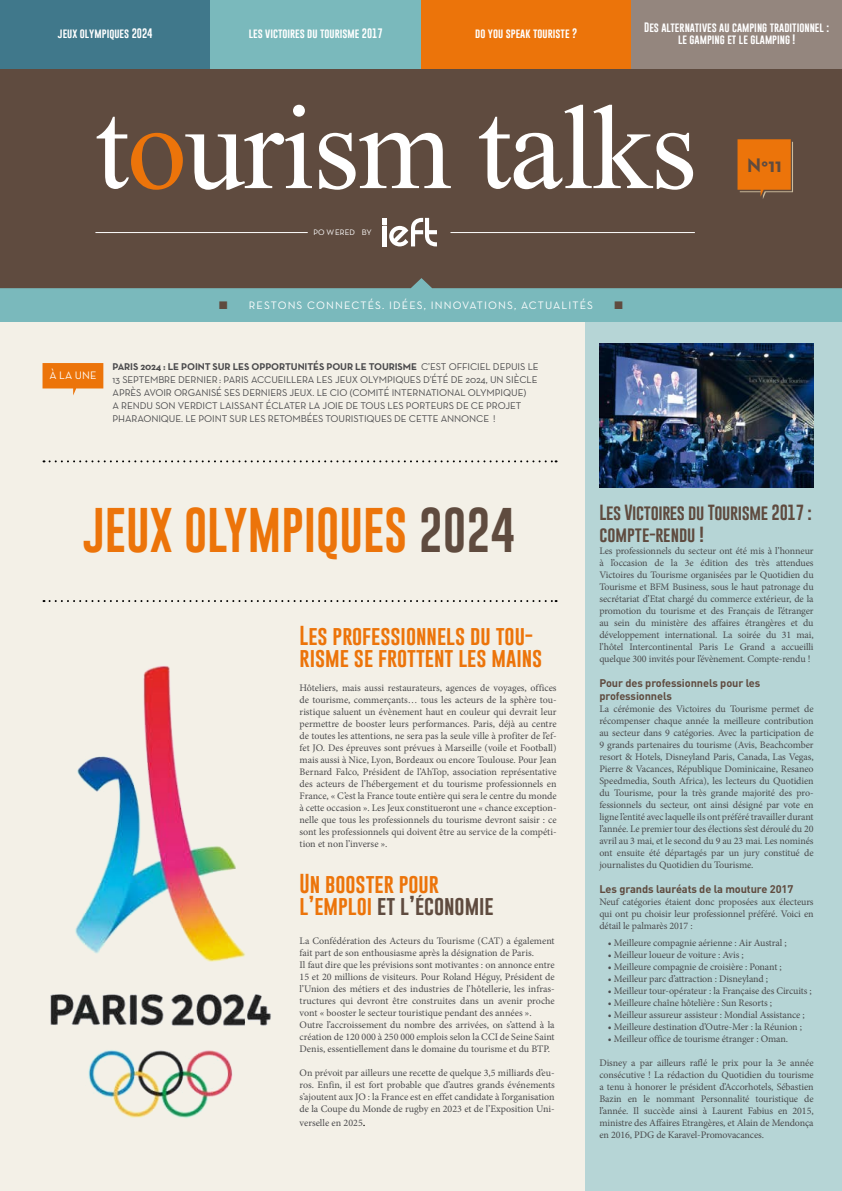
<style>
.page{position:relative;width:842px;height:1191px;background:#f3f0e7}
.page>*{position:absolute;margin:0;border:0;box-sizing:border-box;transform-origin:0 0}
.t1{font:120px "Times New Roman";letter-spacing:-.015em;color:#fff}
.t2{font:46px "Gobold";color:#ec740a}
.t3{font:20px/22px "Gobold";color:#ec740a}
.t4{font:700 20px "Neutra Text";color:#5f4b3f}
.t5{font:16px/22px "Gobold";letter-spacing:-.02em;color:#5f4b3f}
.t6{font:700 11px/13.2px "DIN";letter-spacing:-.01em;color:#5f4b3f}
.t7{font:11px "Neutra Text";letter-spacing:.1em;color:#fff}
.t8{font:11px "Zapf Dingbats ITC";color:#5f4b3f}
.t9{font:10px/12px "Minion Pro";letter-spacing:-.01em;color:#4b4b4d;text-align:justify}
.t10{font:10px/13px "Neutra Text";letter-spacing:-.01em;color:#4b4b4d}
.t11{font:10px/12px "Gobold";color:#fff;text-align:center}
.t12{font:8.1px "Neutra Text";color:#fff}
.s1{color:#ec740a}
.s2{color:#5f4b3f}
.s3{font-weight:700}
.s4{font-size:12px;color:#000}
</style>
<div class="page">
<div style="left:585px;top:318px;width:257px;height:873px;background:#b6d5d6"></div>
<div style="left:0;top:276px;width:842px;height:45px;background:#7ab9bc"></div>
<div style="left:0;top:68px;width:842px;height:220px;background:#5f4b3f"></div>
<div style="left:0;top:0;width:210px;height:68px;background:#40788b"></div>
<div style="left:210px;top:0;width:211px;height:68px;background:#7ab9bc"></div>
<div style="left:421px;top:0;width:210px;height:68px;background:#ec740a"></div>
<div style="left:631px;top:0;width:211px;height:68px;background:#94867e"></div>
<svg style="left:737px;top:139px;width:56px;height:60px;background:#d36f17"></svg>
<hr style="left:95px;top:232px;width:213px;height:1px;background:#fff">
<hr style="left:450px;top:232px;width:245px;height:1px;background:#fff">
<svg style="left:383px;top:218px;width:54px;height:28px;background:#a59a94"></svg>
<svg style="left:43px;top:363px;width:60px;height:32px"></svg>
<svg style="left:44px;top:460px;width:513px;height:2px"></svg>
<svg style="left:44px;top:600px;width:513px;height:2px"></svg>
<img style="left:50px;top:666px;width:221px;height:452px">
<img style="left:600px;top:343px;width:213px;height:144px">
<p class="t11" style="left:58px;top:28px;width:96px">jeux olympiques 2024</p>
<p class="t11" style="left:249px;top:28px;width:136px">les victoires du tourisme 2017</p>
<p class="t11" style="left:475px;top:28px;width:103px">do you speak touriste ?</p>
<p class="t11" style="left:644px;top:22px;width:186px">Des alternatives au camping traditionnel : le gamping et le glamping !</p>
<h1 class="t1" style="left:95px;top:67px;width:603px">t<span class="s1">o</span>urism talks</h1>
<p class="t12" style="left:314px;top:227px;width:60px">PO WERED BY</p>
<p class="t7" style="left:219px;top:298px;width:375px"><span class="s2">■</span> RESTONS CONNECTÉS. IDÉES, INNOVATIONS, ACTUALITÉS</p>
<p class="t8" style="left:614px;top:300px;width:10px">■</p>
<p class="t7" style="left:49px;top:369px;width:48px">À LA UNE</p>
<p class="t10" style="left:113px;top:360px;width:428px"><span class="s3">PARIS 2024 : LE POINT SUR LES OPPORTUNITÉS POUR LE TOURISME</span> C’EST OFFICIEL DEPUIS LE 13 SEPTEMBRE DERNIER : PARIS ACCUEILLERA LES JEUX OLYMPIQUES D’ÉTÉ DE 2024, UN SIÈCLE APRÈS AVOIR ORGANISÉ SES DERNIERS JEUX. LE CIO (COMITÉ INTERNATIONAL OLYMPIQUE)<br>A RENDU SON VERDICT LAISSANT ÉCLATER LA JOIE DE TOUS LES PORTEURS DE CE PROJET PHARAONIQUE. LE POINT SUR LES RETOMBÉES TOURISTIQUES DE CETTE ANNONCE !</p>
<h3 class="t4" style="left:747px;top:152px;width:36px">N°11</h3>
<h2 class="t2" style="left:83px;top:500px;width:433px">JEUX OLYMPIQUES <span class="s2">2024</span></h2>
<h3 class="t3" style="left:300px;top:624px;width:244px">Les professionnels du tou&shy;risme se frottent les mains</h3>
<p class="t9" style="left:300px;top:682px;width:259px">Hôteliers, mais aussi restaurateurs, agences de voyages, offices de tourisme, commerçants… tous les acteurs de la sphère tou&shy;ristique saluent un évènement haut en couleur qui devrait leur permettre de booster leurs performances. Paris, déjà au centre de toutes les attentions, ne sera pas la seule ville à profiter de l’ef&shy;fet JO. Des épreuves sont prévues à Marseille (voile et Football) mais aussi à Nice, Lyon, Bordeaux ou encore Toulouse. Pour Jean Bernard Falco, Président de l’AhTop, association représentative des acteurs de l’hébergement et du tourisme professionnels en France, « C’est la France toute entière qui sera le centre du monde à cette occasion ». Les Jeux constitueront une « chance exception&shy;nelle que tous les professionnels du tourisme devront saisir : ce sont les professionnels qui doivent être au service de la compéti&shy;tion et non l’inverse ».</p>
<h3 class="t3" style="left:300px;top:872px;width:196px">Un booster pour l’emploi <span class="s2">et l’économie</span></h3>
<p class="t9" style="left:300px;top:934px;width:257px;text-align:left">La Confédération des Acteurs du Tourisme (CAT) a également fait part de son enthousiasme après la désignation de Paris.<br>Il faut dire que les prévisions sont motivantes : on annonce entre 15 et 20 millions de visiteurs. Pour Roland Héguy, Président de l’Union des métiers et des industries de l’hôtellerie, les infras&shy;tructures qui devront être construites dans un avenir proche vont « booster le secteur touristique pendant des années ».<br>Outre l’accroissement du nombre des arrivées, on s’attend à la création de 120 000 à 250 000 emplois selon la CCI de Seine Saint Denis, essentiellement dans le domaine du tourisme et du BTP.</p>
<p class="t9" style="left:300px;top:1066px;width:257px">On prévoit par ailleurs une recette de quelque 3,5 milliards d’eu&shy;ros. Enfin, il est fort probable que d’autres grands événements s’ajoutent aux JO : la France est en effet candidate à l’organisation de la Coupe du Monde de rugby en 2023 et de l’Exposition Uni-</p>
<p class="t9" style="left:300px;top:1117px;width:67px">verselle en 2025<span class="s4">.</span></p>
<h3 class="t5" style="left:599px;top:501px;width:214px">Les Victoires du Tourisme 2017 : compte-rendu !</h3>
<p class="t9" style="left:599px;top:544px;width:216px">Les professionnels du secteur ont été mis à l’honneur à l’occasion de la 3e édition des très attendues Victoires du Tourisme organisées par le Quotidien du Tourisme et BFM Business, sous le haut patronage du secrétariat d’Etat chargé du commerce extérieur, de la promotion du tourisme et des Français de l’étranger au sein du ministère des affaires étrangères et du développement international. La soirée du 31 mai, l’hôtel Intercontinental Paris Le Grand a accueilli quelque 300 invités pour l’évènement. Compte-rendu !</p>
<p class="t6" style="left:599px;top:676px;width:162px">Pour des professionnels pour les professionnels</p>
<p class="t9" style="left:599px;top:703px;width:216px">La cérémonie des Victoires du Tourisme permet de récompenser chaque année la meilleure contribution au secteur dans 9 catégories. Avec la participation de 9 grands partenaires du tourisme (Avis, Beachcomber resort &amp; Hotels, Disneyland Paris, Canada, Las Vegas, Pierre &amp; Vacances, République Dominicaine, Resaneo Speedmedia, South Africa), les lecteurs du Quotidien du Tourisme, pour la très grande majorité des pro&shy;fessionnels du secteur, ont ainsi désigné par vote en ligne l’entité avec laquelle ils ont préféré travailler durant l’année. Le premier tour des élections s’est déroulé du 20 avril au 3 mai, et le second du 9 au 23 mai. Les nominés ont ensuite été départagés par un jury constitué de journalistes du Quotidien du Tourisme.</p>
<p class="t6" style="left:599px;top:882px;width:195px">Les grands lauréats de la mouture 2017</p>
<p class="t9" style="left:599px;top:896px;width:216px">Neuf catégories étaient donc proposées aux électeurs qui ont pu choisir leur professionnel préféré. Voici en détail le palmarès 2017 :</p>
<p class="t9" style="left:608px;top:937px;width:180px">• Meilleure compagnie aérienne : Air Austral ;</p>
<p class="t9" style="left:608px;top:949px;width:137px">• Meilleur loueur de voiture : Avis ;</p>
<p class="t9" style="left:608px;top:961px;width:175px">• Meilleure compagnie de croisière : Ponant ;</p>
<p class="t9" style="left:608px;top:973px;width:162px">• Meilleur parc d’attraction : Disneyland ;</p>
<p class="t9" style="left:608px;top:985px;width:205px">• Meilleur tour-opérateur : la Française des Circuits ;</p>
<p class="t9" style="left:608px;top:997px;width:166px">• Meilleure chaîne hôtelière : Sun Resorts ;</p>
<p class="t9" style="left:608px;top:1009px;width:198px">• Meilleur assureur assisteur : Mondial Assistance ;</p>
<p class="t9" style="left:608px;top:1021px;width:196px">• Meilleure destination d’Outre-Mer : la Réunion ;</p>
<p class="t9" style="left:608px;top:1033px;width:182px">• Meilleur office de tourisme étranger : Oman.</p>
<p class="t9" style="left:599px;top:1057px;width:216px">Disney a par ailleurs raflé le prix pour la 3e année consécutive ! La rédaction du Quotidien du tourisme a tenu à honorer le président d’Accorhotels, Sébastien Bazin en le nommant Personnalité touristique de l’année. Il succède ainsi à Laurent Fabius en 2015, ministre des Affaires Etrangères, et Alain de Mendonça en 2016, PDG de Karavel-Promovacances.</p>
</div>
